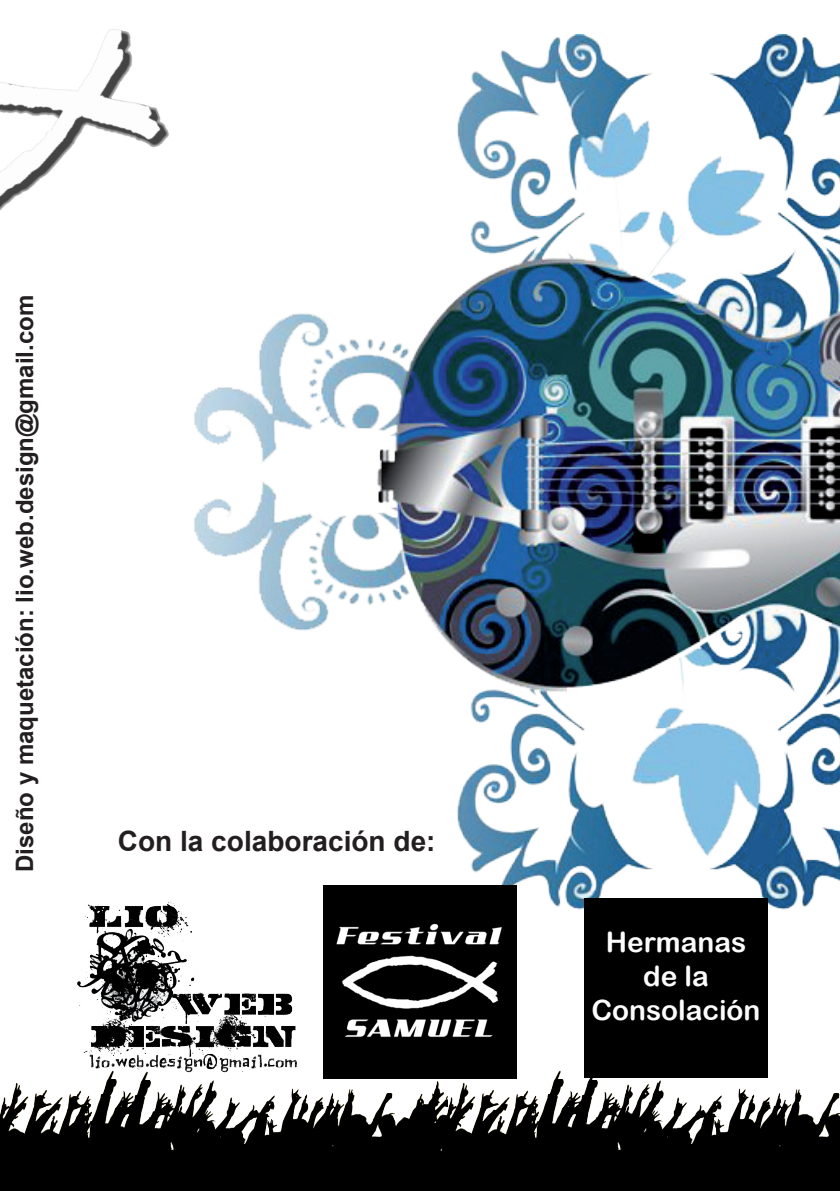
<style>
.page{position:relative;width:840px;height:1191px;background:#fff}
.page>*{position:absolute;margin:0;border:0;box-sizing:border-box;transform-origin:0 0}
.t1{font:28px/33.6px "Arial Rounded MT Bold";color:#fcfcfc;text-align:center}
.t2{font:700 28px "Arial";color:#231f20}
.t3{font:700 24px "Arial";color:#231f20}
</style>
<div class="page">
<img style="left:0;top:922px;width:839px;height:269px">
<img style="left:0;top:29px;width:169px;height:182px">
<img style="left:194px;top:34px;width:645px;height:875px">
<img style="left:0;top:830px;width:435px;height:304px">
<img style="left:323px;top:885px;width:193px;height:193px">
<div style="left:583px;top:898px;width:184px;height:179px;background:#000"></div>
<p class="t3" style="left:9px;top:872px;width:578px;rotate:-90deg">Diseño y maquetación: lio.web.design@gmail.com</p>
<p class="t2" style="left:118px;top:822px;width:319px">Con la colaboración de:</p>
<p class="t1" style="left:591px;top:925px;width:170px">Hermanas de la<br>Consolación</p>
</div>
